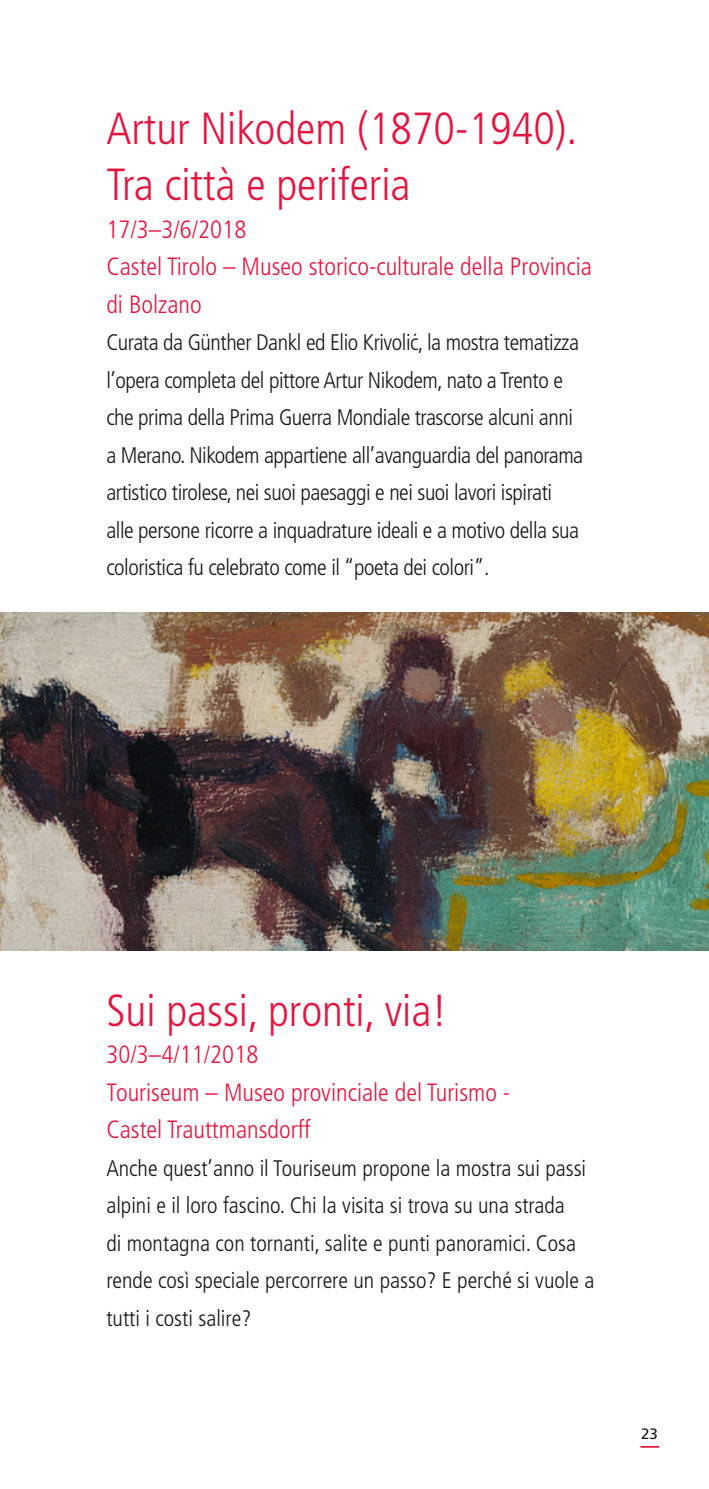
<style>
.page{position:relative;width:709px;height:1489px;background:#fff}
.page>*{position:absolute;margin:0;border:0;box-sizing:border-box;transform-origin:0 0}
.t1{font:300 condensed 45px/56.2px "Frutiger";color:#e31640}
.t2{font:300 condensed 25px/37.5px "Frutiger";color:#e31640}
.t3{font:300 condensed 22.5px/37.5px "Frutiger";letter-spacing:-.02em;color:#151616}
.t4{font:300 condensed 22.5px/37.5px "Frutiger";color:#151616}
.t5{font:15px "Frutiger";color:#151616}
</style>
<div class="page">
<img style="left:0;top:613px;width:709px;height:337px">
<svg style="left:640px;top:1446px;width:19px;height:1px"></svg>
<h1 class="t1" style="left:106px;top:101px;width:472px">Artur Nikodem (1870-1940).<br>Tra città e periferia</h1>
<p class="t2" style="left:106px;top:211px;width:487px">17/3–3/6/2018<br>Castel Tirolo – Museo storico-culturale della Provincia di Bolzano</p>
<p class="t3" style="left:106px;top:324px;width:478px">Curata da Günther Dankl ed Elio Krivolic, la mostra tematizza l’opera completa del pittore Artur Nikodem, nato a Trento e che prima della Prima Guerra Mondiale trascorse alcuni anni a Merano. Nikodem appartiene all’avanguardia del panorama artistico tirolese, nei suoi paesaggi e nei suoi lavori ispirati alle persone ricorre a inquadrature ideali e a motivo della sua coloristica fu celebrato come il “poeta dei colori”.</p>
<h1 class="t1" style="left:106px;top:982px;width:342px">Sui passi, pronti, via!</h1>
<p class="t2" style="left:106px;top:1036px;width:405px">30/3–4/11/2018<br>Touriseum – Museo provinciale del Turismo -<br>Castel Trauttmansdorff</p>
<p class="t4" style="left:106px;top:1149px;width:489px">Anche quest’anno il Touriseum propone la mostra sui passi alpini e il loro fascino. Chi la visita si trova su una strada<br>di montagna con tornanti, salite e punti panoramici. Cosa rende così speciale percorrere un passo? E perché si vuole a tutti i costi salire?</p>
<p class="t5" style="left:641px;top:1425px;width:18px">23</p>
</div>
